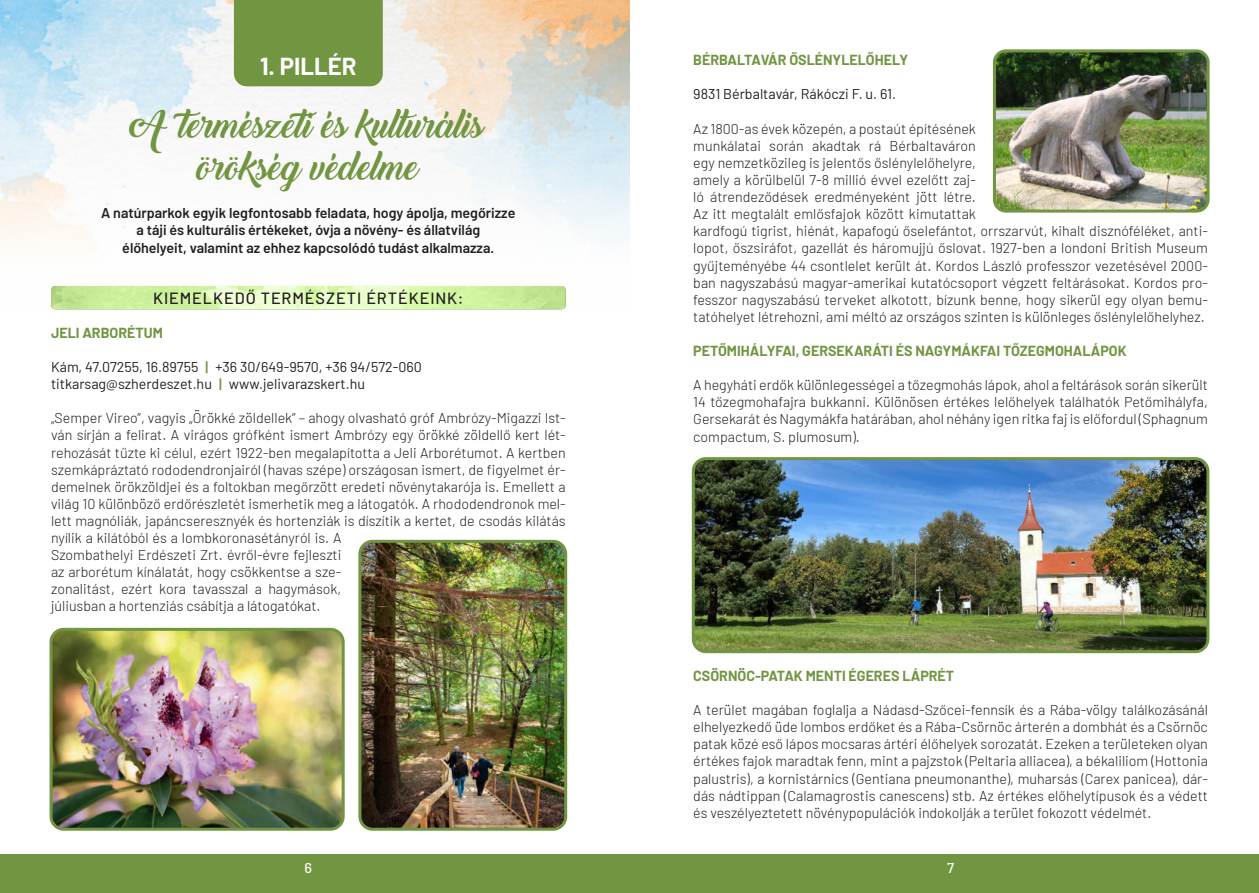
<style>
.page{position:relative;width:1259px;height:893px;background:#fff}
.page>*{position:absolute;margin:0;border:0;box-sizing:border-box;transform-origin:0 0}
.t1{font:900 36px/42px "Backto";color:#719541;text-align:center}
.t2{font:700 24px "Barlow";color:#fff}
.t3{font:500 16.2px "Barlow";letter-spacing:.055em;color:#231f20}
.t4{font:300 14.25px/17.1px "Barlow";color:#231f20}
.t5{font:600 14.25px/17.1px "Barlow";color:#231f20;text-align:center}
.t6{font:14.25px/17.1px "Barlow";color:#231f20}
.t7{font:700 14.25px "Barlow";color:#719541}
.t8{font:500 14.25px "Barlow";color:#fff}
.s1{font-weight:600;color:#719541}
</style>
<div class="page">
<img style="left:52px;top:308px;width:513px;height:1px">
<img style="left:0;top:0;width:629px;height:308px">
<div style="left:234px;top:0;width:149px;height:86px;background:#719541"></div>
<img style="left:51px;top:629px;width:290px;height:198px">
<div style="left:50px;top:628px;width:295px;height:203px;border:3px solid #719541;border-radius:13px"></div>
<img style="left:362px;top:541px;width:204px;height:286px">
<div style="left:358px;top:540px;width:209px;height:291px;border:3px solid #719541;border-radius:13px"></div>
<img style="left:997px;top:53px;width:208px;height:156px">
<div style="left:993px;top:49px;width:216px;height:164px;border:3px solid #719541;border-radius:12px"></div>
<img style="left:693px;top:461px;width:515px;height:191px">
<div style="left:692px;top:457px;width:517px;height:196px;border:3px solid #719541;border-radius:13px"></div>
<div style="left:629px;top:855px;width:630px;height:38px;background:#719541"></div>
<div style="left:0;top:855px;width:629px;height:38px;background:#719541"></div>
<svg style="left:398px;top:114px;width:19px;height:4px"></svg>
<h2 class="t2" style="left:260px;top:49px;width:98px">1. PILLÉR</h2>
<h1 class="t1" style="left:132px;top:110px;width:353px">A természeti és kullurális örökség védelme</h1>
<p class="t5" style="left:101px;top:204px;width:416px">A natúrparkok egyik legfontosabb feladata, hogy ápolja, megőrizze a táji és kulturális értékeket, óvja a növény- és állatvilág<br>élőhelyeit, valamint az ehhez kapcsolódó tudást alkalmazza.</p>
<p class="t3" style="left:153px;top:286px;width:312px">KIEMELKEDŐ TERMÉSZETI ÉRTÉKEINK:</p>
<p class="t7" style="left:51px;top:327px;width:113px">JELI ARBORÉTUM</p>
<p class="t6" style="left:51px;top:357px;width:372px">Kám, 47.07255, 16.89755 <span class="s1">|</span> +36 30/649-9570, +36 94/572-060 titkarsag@szherdeszet.hu <span class="s1">|</span> www.jelivarazskert.hu</p>
<p class="t4" style="left:51px;top:409px;width:516px">„Semper Vireo”, vagyis „Örökké zöldellek” – ahogy olvasható gróf Ambrózy-Migazzi Ist&shy;ván sírján a felirat. A virágos grófként ismert Ambrózy egy örökké zöldellő kert lét&shy;rehozását tűzte ki célul, ezért 1922-ben megalapította a Jeli Arborétumot. A kertben szemkápráztató rododendronjairól (havas szépe) országosan ismert, de figyelmet ér&shy;demelnek örökzöldjei és a foltokban megőrzött eredeti növénytakarója is. Emellett a világ 10 különböző erdőrészletét ismerhetik meg a látogatók. A rhododendronok mel&shy;lett magnóliák, japáncseresznyék és hortenziák is díszítik a kertet, de csodás kilátás nyílik a kilátóból és a lombkoronasétányról is. A<br>Szombathelyi Erdészeti Zrt. évről-évre fejleszti<br>az arborétum kínálatát, hogy csökkentse a sze-<br>zonalitást, ezért kora tavasszal a hagymások,<br>júliusban a hortenziás csábítja a látogatókat.</p>
<p class="t8" style="left:304px;top:860px;width:9px">6</p>
<p class="t7" style="left:693px;top:50px;width:216px">BÉRBALTAVÁR ŐSLÉNYLELŐHELY</p>
<p class="t6" style="left:693px;top:85px;width:204px">9831 Bérbaltavár, Rákóczi F. u. 61.</p>
<p class="t4" style="left:693px;top:119px;width:516px">Az 1800-as évek közepén, a postaút építésének<br>munkálatai során akadtak rá Bérbaltaváron<br>egy nemzetközileg is jelentős őslénylelőhelyre,<br>amely a körülbelül 7-8 millió évvel ezelőtt zaj-<br>ló átrendeződések eredményeként jött létre.<br>Az itt megtalált emlősfajok között kimutattak<br>kardfogú tigrist, hiénát, kapafogú őselefántot, orrszarvút, kihalt disznóféléket, anti&shy;lopot, őszsiráfot, gazellát és háromujjú őslovat. 1927-ben a londoni British Museum gyűjteményébe 44 csontlelet került át. Kordos László professzor vezetésével 2000- ban nagyszabású magyar-amerikai kutatócsoport végzett feltárásokat. Kordos pro&shy;fesszor nagyszabású terveket alkotott, bízunk benne, hogy sikerül egy olyan bemu&shy;tatóhelyet létrehozni, ami méltó az országos szinten is különleges őslénylelőhelyhez.</p>
<p class="t7" style="left:693px;top:340px;width:435px">PETŐMIHÁLYFAI, GERSEKARÁTI ÉS NAGYMÁKFAI TŐZEGMOHALÁPOK</p>
<p class="t4" style="left:693px;top:375px;width:516px;text-align:justify">A hegyháti erdők különlegességei a tőzegmohás lápok, ahol a feltárások során sikerült 14 tőzegmohafajra bukkanni. Különösen értékes lelőhelyek találhatók Petőmihályfa, Gersekarát és Nagymákfa határában, ahol néhány igen ritka faj is előfordul (Sphagnum compactum, S. plumosum).</p>
<p class="t7" style="left:693px;top:670px;width:262px">CSÖRNÖC-PATAK MENTI ÉGERES LÁPRÉT</p>
<p class="t4" style="left:693px;top:700px;width:516px;text-align:justify">A terület magában foglalja a Nádasd-Szőcei-fennsík és a Rába-völgy találkozásánál elhelyezkedő üde lombos erdőket és a Rába-Csörnöc árterén a dombhát és a Csörnöc patak közé eső lápos mocsaras ártéri élőhelyek sorozatát. Ezeken a területeken olyan értékes fajok maradtak fenn, mint a pajzstok (Peltaria alliacea), a békaliliom (Hottonia palustris), a kornistárnics (Gentiana pneumonanthe), muharsás (Carex panicea), dár&shy;dás nádtippan (Calamagrostis canescens) stb. Az értékes előhelytípusok és a védett és veszélyeztetett növénypopulációk indokolják a terület fokozott védelmét.</p>
<p class="t8" style="left:947px;top:860px;width:8px">7</p>
</div>
